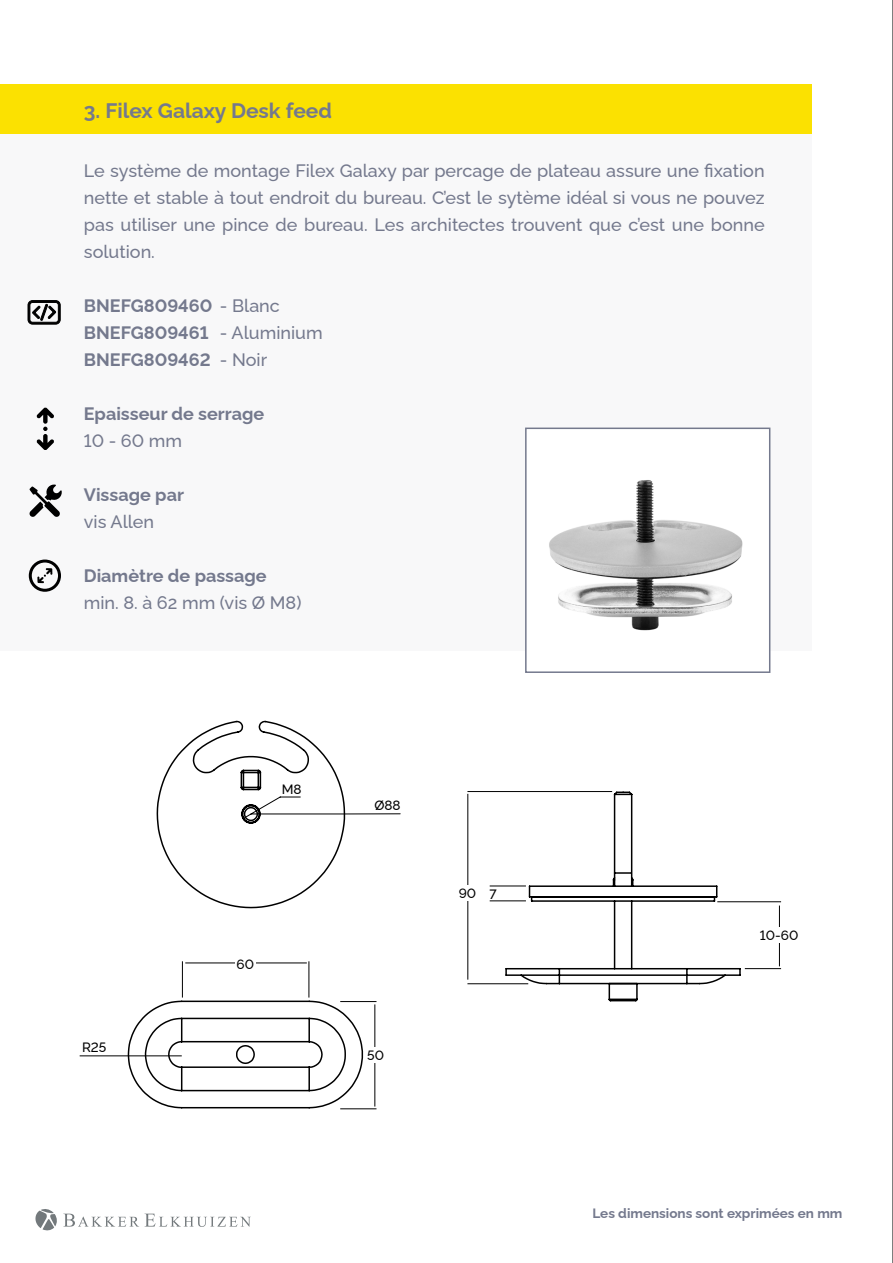
<style>
.page{position:relative;width:893px;height:1263px;background:#fff}
.page>*{position:absolute;margin:0;border:0;box-sizing:border-box;transform-origin:0 0}
.t1{font:700 21px "Raleway";color:#74798d}
.t2{font:500 18px/27px "Raleway";color:#74798d;text-align:justify}
.t3{font:700 18px/27px "Raleway";color:#74798d}
.t4{font:700 13.5px "Raleway";color:#74798d}
.t5{font:500 13.5px "Raleway";color:#000}
.s1{font-weight:500}
</style>
<div class="page">
<hr style="left:892px;top:0;width:1px;height:1263px;background:#000">
<svg style="left:35px;top:1209px;width:104px;height:22px"></svg>
<svg style="left:145px;top:1213px;width:106px;height:14px"></svg>
<div style="left:0;top:125px;width:812px;height:526px;background:#f8f8f9"></div>
<img style="left:549px;top:480px;width:194px;height:151px">
<div style="left:525px;top:428px;width:245px;height:245px;border:2px solid #74798d"></div>
<div style="left:0;top:84px;width:812px;height:50px;background:#fbe101"></div>
<svg style="left:37px;top:407px;width:17px;height:43px"></svg>
<svg style="left:29px;top:484px;width:33px;height:33px"></svg>
<div style="left:29px;top:559px;width:32px;height:33px;border:3px solid #000;border-radius:50%"></div>
<svg style="left:37px;top:568px;width:15px;height:15px"></svg>
<svg style="left:27px;top:300px;width:34px;height:25px"></svg>
<svg style="left:156px;top:720px;width:245px;height:189px"></svg>
<svg style="left:127px;top:1000px;width:237px;height:109px"></svg>
<hr style="left:182px;top:961px;width:1px;height:36px;background:#000">
<hr style="left:185px;top:962px;width:122px;height:1px;background:#000">
<hr style="left:309px;top:961px;width:1px;height:36px;background:#000">
<div style="left:235px;top:956px;width:20px;height:13px;background:#fff"></div>
<hr style="left:340px;top:1001px;width:36px;height:1px;background:#000">
<hr style="left:374px;top:1004px;width:1px;height:102px;background:#000">
<hr style="left:340px;top:1108px;width:36px;height:1px;background:#000">
<div style="left:366px;top:1047px;width:20px;height:16px;background:#fff"></div>
<hr style="left:80px;top:1055px;width:102px;height:1px;background:#000">
<svg style="left:505px;top:791px;width:236px;height:211px"></svg>
<hr style="left:717px;top:901px;width:64px;height:1px;background:#000">
<hr style="left:779px;top:905px;width:1px;height:61px;background:#000">
<hr style="left:745px;top:968px;width:36px;height:1px;background:#000">
<div style="left:751px;top:927px;width:56px;height:16px;background:#fff"></div>
<hr style="left:467px;top:791px;width:145px;height:1px;background:#000">
<hr style="left:467px;top:794px;width:1px;height:186px;background:#000">
<hr style="left:467px;top:983px;width:61px;height:1px;background:#000">
<div style="left:451px;top:886px;width:33px;height:15px;background:#fff"></div>
<hr style="left:490px;top:885px;width:36px;height:1px;background:#000">
<hr style="left:490px;top:900px;width:36px;height:1px;background:#000">
<p class="t1" style="left:84px;top:94px;width:250px">3. Filex Galaxy Desk feed</p>
<p class="t2" style="left:84px;top:155px;width:682px">Le système de montage Filex Galaxy par percage de plateau assure une fixation nette et stable à tout endroit du bureau. C’est le sytème idéal si vous ne pouvez pas utiliser une pince de bureau. Les architectes trouvent que c’est une bonne solution.</p>
<p class="t3" style="left:84px;top:290px;width:240px">BNEFG809460 <span class="s1">- Blanc<br></span>BNEFG809461 <span class="s1">- Aluminium<br></span>BNEFG809462 <span class="s1">- Noir</span></p>
<p class="t3" style="left:84px;top:398px;width:182px">Epaisseur de serrage</p>
<p class="t2" style="left:84px;top:425px;width:100px">10 - 60 mm</p>
<p class="t3" style="left:84px;top:479px;width:102px">Vissage par</p>
<p class="t2" style="left:84px;top:506px;width:72px">vis Allen</p>
<p class="t3" style="left:84px;top:560px;width:184px">Diamètre de passage</p>
<p class="t2" style="left:84px;top:587px;width:219px">min. 8. à 62 mm (vis Ø M8)</p>
<p class="t5" style="left:82px;top:1036px;width:26px">R25</p>
<p class="t5" style="left:282px;top:778px;width:21px">M8</p>
<p class="t5" style="left:237px;top:953px;width:19px">60</p>
<p class="t5" style="left:374px;top:794px;width:28px">Ø88</p>
<p class="t5" style="left:459px;top:883px;width:40px">90 7</p>
<p class="t5" style="left:367px;top:1045px;width:18px">50</p>
<p class="t5" style="left:760px;top:925px;width:40px">10-60</p>
<p class="t4" style="left:592px;top:1203px;width:252px">Les dimensions sont exprimées en mm</p>
</div>
